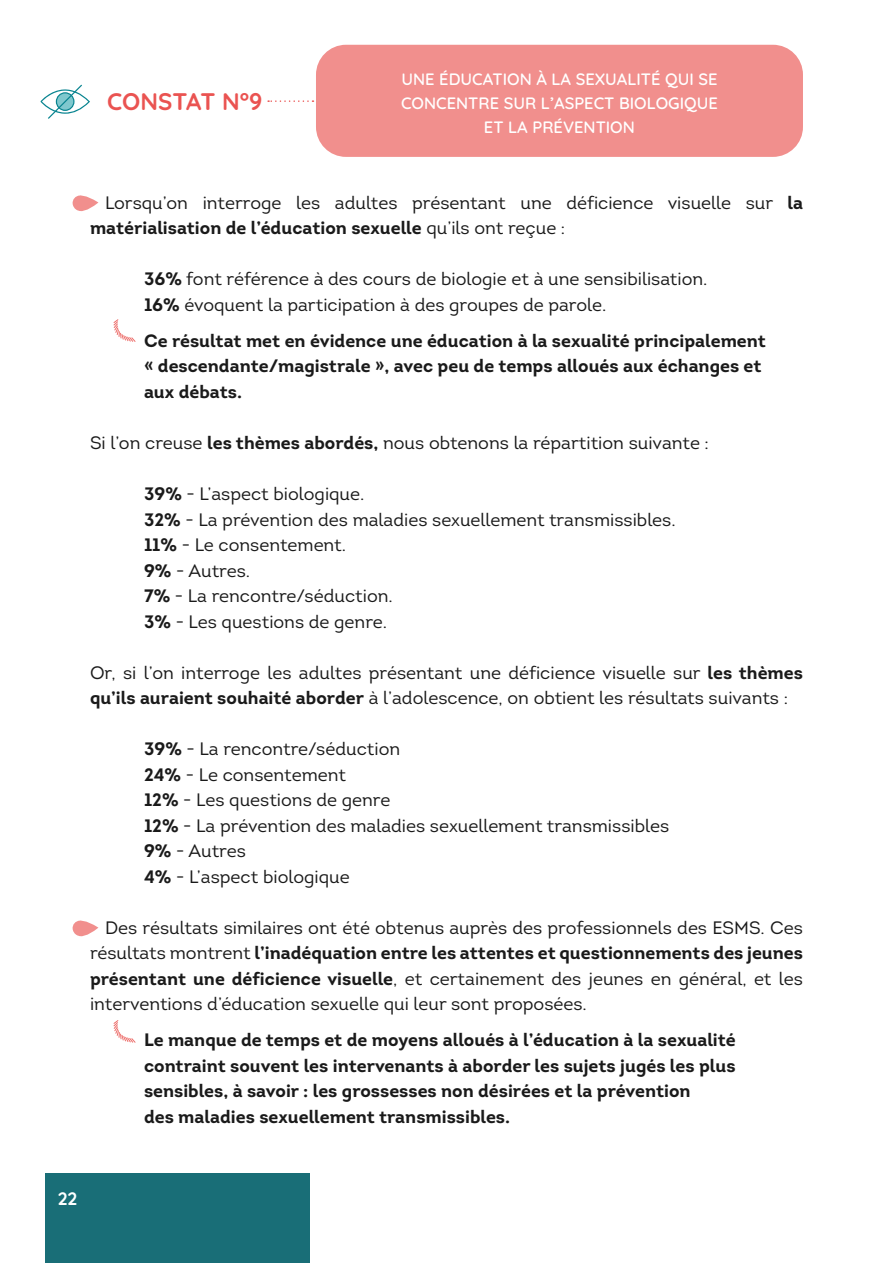
<style>
.page{position:relative;width:893px;height:1263px;background:#fff}
.page>*{position:absolute;margin:0;border:0;box-sizing:border-box;transform-origin:0 0}
.t1{font:700 24px "Quicksand";color:#ea5351}
.t2{font:18px/25.5px "Intro";color:#1a1a1a}
.t3{font:700 18px/25.5px "Intro";color:#1a1a1a}
.t4{font:700 18px "Quicksand";color:#fff}
.t5{font:600 16.5px/24px "Quicksand";color:#fff;text-align:center}
.s1{font-weight:700}
</style>
<div class="page">
<div style="left:45px;top:1174px;width:265px;height:89px;background:#196e77"></div>
<div style="left:316px;top:45px;width:487px;height:112px;background:#f18f8d;border-radius:30px"></div>
<svg style="left:268px;top:100px;width:45px;height:2px"></svg>
<svg style="left:72px;top:195px;width:26px;height:17px"></svg>
<svg style="left:113px;top:319px;width:23px;height:23px"></svg>
<svg style="left:72px;top:920px;width:26px;height:17px"></svg>
<svg style="left:113px;top:1020px;width:23px;height:23px"></svg>
<svg style="left:41px;top:84px;width:49px;height:35px"></svg>
<p class="t5" style="left:401px;top:65px;width:317px">UNE ÉDUCATION À LA SEXUALITÉ QUI SE</p>
<h1 class="t1" style="left:107px;top:83px;width:157px">CONSTAT N°9</h1>
<p class="t5" style="left:401px;top:89px;width:318px">CONCENTRE SUR L’ASPECT BIOLOGIQUE<br>ET LA PRÉVENTION</p>
<p class="t2" style="left:90px;top:190px;width:714px;text-indent:15px">Lorsqu’on interroge les adultes présentant une déficience visuelle sur <span class="s1">la matérialisation de l’éducation sexuelle</span> qu’ils ont reçue :</p>
<p class="t2" style="left:144px;top:267px;width:565px"><span class="s1">36%</span> font référence à des cours de biologie et à une sensibilisation.<br><span class="s1">16%</span> évoquent la participation à des groupes de parole.</p>
<p class="t3" style="left:144px;top:328px;width:623px">Ce résultat met en évidence une éducation à la sexualité principalement « descendante/magistrale », avec peu de temps alloués aux échanges et aux débats.</p>
<p class="t2" style="left:90px;top:430px;width:620px">Si l’on creuse <span class="s1">les thèmes abordés,</span> nous obtenons la répartition suivante :</p>
<p class="t2" style="left:144px;top:481px;width:533px"><span class="s1">39%</span> - L’aspect biologique.<br><span class="s1">32%</span> - La prévention des maladies sexuellement transmissibles.<br><span class="s1">11%</span> - Le consentement.<br><span class="s1">9%</span> - Autres.<br><span class="s1">7%</span> - La rencontre/séduction.<br><span class="s1">3%</span> - Les questions de genre.</p>
<p class="t2" style="left:90px;top:660px;width:714px">Or, si l’on interroge les adultes présentant une déficience visuelle sur <span class="s1">les thèmes qu’ils auraient souhaité aborder</span> à l’adolescence, on obtient les résultats suivants :</p>
<p class="t2" style="left:144px;top:736px;width:527px"><span class="s1">39%</span> - La rencontre/séduction<br><span class="s1">24%</span> - Le consentement<br><span class="s1">12%</span> - Les questions de genre<br><span class="s1">12%</span> - La prévention des maladies sexuellement transmissibles<br><span class="s1">9%</span> - Autres<br><span class="s1">4%</span> - L’aspect biologique</p>
<p class="t2" style="left:90px;top:915px;width:714px;text-align:justify;text-indent:15px">Des résultats similaires ont été obtenus auprès des professionnels des ESMS. Ces résultats montrent <span class="s1">l’inadéquation entre les attentes et questionnements des jeunes présentant une déficience visuelle</span>, et certainement des jeunes en général, et les interventions d’éducation sexuelle qui leur sont proposées.</p>
<p class="t3" style="left:144px;top:1027px;width:593px">Le manque de temps et de moyens alloués à l’éducation à la sexualité contraint souvent les intervenants à aborder les sujets jugés les plus sensibles, à savoir : les grossesses non désirées et la prévention<br>des maladies sexuellement transmissibles.</p>
<p class="t4" style="left:58px;top:1184px;width:21px">22</p>
</div>
